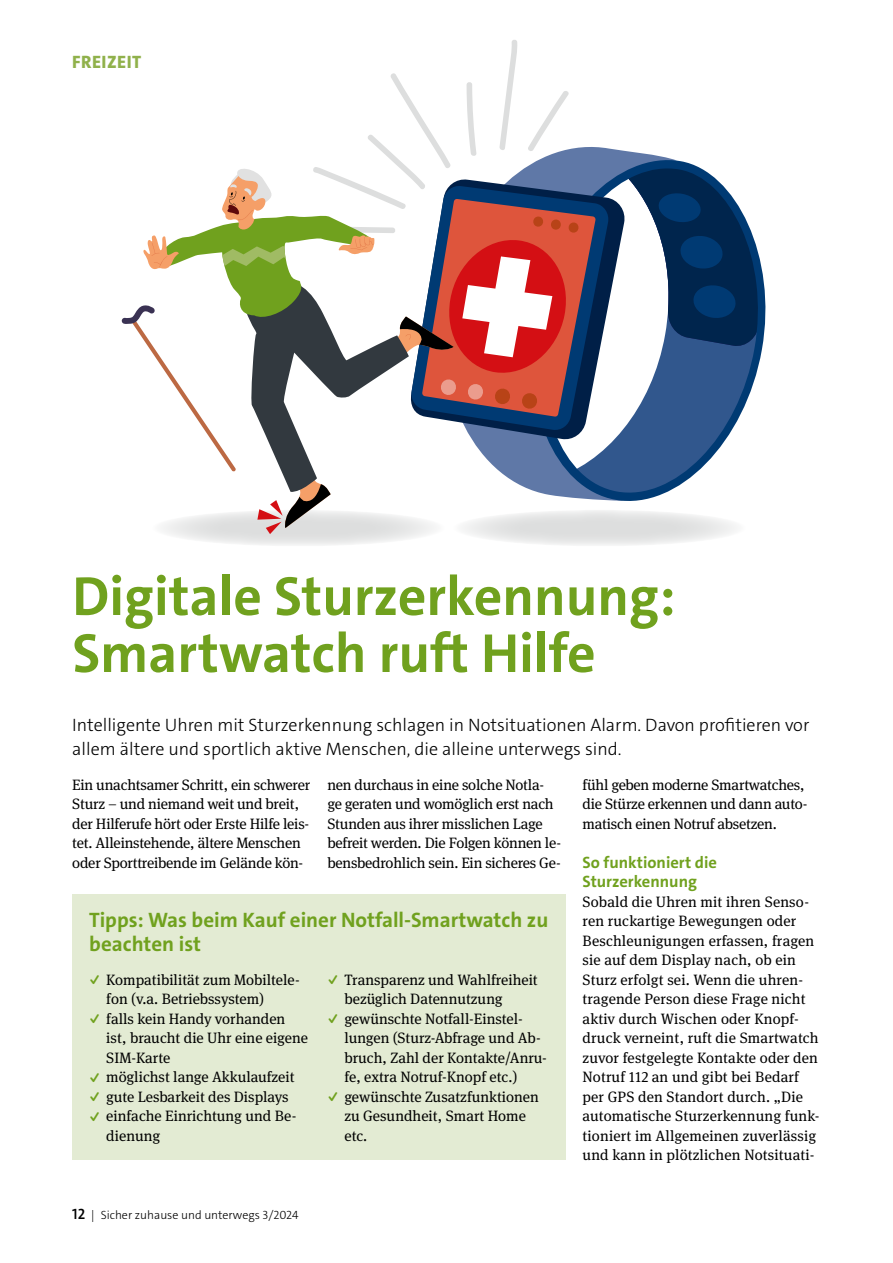
<style>
.page{position:relative;width:893px;height:1263px;background:#fff}
.page>*{position:absolute;margin:0;border:0;box-sizing:border-box;transform-origin:0 0}
.Ü1{font:700 55.5px/57px "The Sans";color:#70a11e}
.Ü1_klein_16_Kasten{font:700 21px/24px "The Sans";color:#70a11e}
.Vorspanntext{font:300 18px/24px "The Sans";color:#000}
.t1{font:800 18px "The Sans";letter-spacing:.025em;color:#90b14b}
.Subhead{font:700 16.5px/19.5px "The Sans";color:#70a11e}
.Fließtext{font:15px/19.5px "DGUV Meta Serif";color:#000}
.t2{font:300 12px "The Sans";color:#000}
.s1{font-family:"Entypo";font-size:25.5px;color:#70a11e}
.s2{font-weight:600;font-size:15px}
</style>
<div class="page">
<div style="left:72px;top:894px;width:494px;height:266px;background:#e3ebd3"></div>
<svg style="left:453px;top:510px;width:293px;height:36px;fill:#e6e7e7"></svg>
<svg style="left:596px;top:151px;width:170px;height:360px;fill:#31578d"></svg>
<svg style="left:607px;top:154px;width:158px;height:194px"></svg>
<svg style="left:596px;top:178px;width:30px;height:263px"></svg>
<svg style="left:596px;top:185px;width:13px;height:246px"></svg>
<div style="left:152px;top:510px;width:294px;height:36px;background:linear-gradient(to right,#ebecec,#ececec);border-radius:50%"></div>
<svg style="left:122px;top:40px;width:474px;height:494px"></svg>
<p class="t1" style="left:72px;top:50px;width:70px">FREIZEIT</p>
<h3 class="Ü1" style="left:72px;top:568px;width:605px">Digitale Sturzerkennung:<br>Smartwatch ruft Hilfe</h3>
<p class="Vorspanntext" style="left:72px;top:713px;width:739px">Intelligente Uhren mit Sturzerkennung schlagen in Notsituationen Alarm. Davon profitieren vor allem ältere und sportlich aktive Menschen, die alleine unterwegs sind.</p>
<p class="Fließtext" style="left:72px;top:775px;width:239px">Ein unachtsamer Schritt, ein schwerer Sturz – und niemand weit und breit, der Hilferufe hört oder Erste Hilfe leis&shy;tet. Alleinstehende, ältere Menschen oder Sporttreibende im Gelände kön-</p>
<p class="Fließtext" style="left:327px;top:775px;width:235px">nen durchaus in eine solche Notla&shy;ge geraten und womöglich erst nach Stunden aus ihrer misslichen Lage befreit werden. Die Folgen können le&shy;bensbedrohlich sein. Ein sicheres Ge-</p>
<p class="Fließtext" style="left:583px;top:775px;width:226px">fühl geben moderne Smartwatches, die Stürze erkennen und dann auto&shy;matisch einen Notruf absetzen.</p>
<h4 class="Subhead" style="left:583px;top:852px;width:136px">So funktioniert die<br>Sturzerkennung</h4>
<p class="Fließtext" style="left:583px;top:892px;width:238px">Sobald die Uhren mit ihren Senso&shy;ren ruckartige Bewegungen oder Beschleunigungen erfassen, fragen sie auf dem Display nach, ob ein Sturz erfolgt sei. Wenn die uhren&shy;tragende Person diese Frage nicht aktiv durch Wischen oder Knopf&shy;druck verneint, ruft die Smartwatch zuvor festgelegte Kontakte oder den Notruf 112 an und gibt bei Bedarf per GPS den Standort durch. „Die automatische Sturzerkennung funk&shy;tioniert im Allgemeinen zuverlässig und kann in plötzlichen Notsituati-</p>
<h3 class="Ü1_klein_16_Kasten" style="left:89px;top:908px;width:461px">Tipps: Was beim Kauf einer Notfall-Smartwatch zu beachten ist</h3>
<p class="Fließtext" style="left:106px;top:970px;width:195px;text-indent:-17px"><span class="s1">W</span> Kompatibilität zum Mobiltele&shy;fon (v.a. Betriebssystem)</p>
<p class="Fließtext" style="left:106px;top:1009px;width:203px;text-indent:-17px"><span class="s1">W</span> falls kein Handy vorhanden ist, braucht die Uhr eine eigene<br>SIM-Karte</p>
<p class="Fließtext" style="left:89px;top:1067px;width:207px"><span class="s1">W</span> möglichst lange Akkulaufzeit</p>
<p class="Fließtext" style="left:89px;top:1087px;width:201px"><span class="s1">W</span> gute Lesbarkeit des Displays</p>
<p class="Fließtext" style="left:106px;top:1106px;width:192px;text-indent:-17px"><span class="s1">W</span> einfache Einrichtung und Be&shy;dienung</p>
<p class="Fließtext" style="left:344px;top:970px;width:195px;text-indent:-17px"><span class="s1">W</span> Transparenz und Wahlfreiheit bezüglich Datennutzung</p>
<p class="Fließtext" style="left:344px;top:1009px;width:204px;text-indent:-17px"><span class="s1">W</span> gewünschte Notfall-Einstel&shy;lungen (Sturz-Abfrage und Ab&shy;bruch, Zahl der Kontakte/Anru&shy;fe, extra Notruf-Knopf etc.)</p>
<p class="Fließtext" style="left:344px;top:1087px;width:196px;text-indent:-17px"><span class="s1">W</span> gewünschte Zusatzfunktionen zu Gesundheit, Smart Home etc.</p>
<p class="t2" style="left:72px;top:1207px;width:228px"><span class="s2">12</span> | Sicher zuhause und unterwegs 3/2024</p>
</div>
